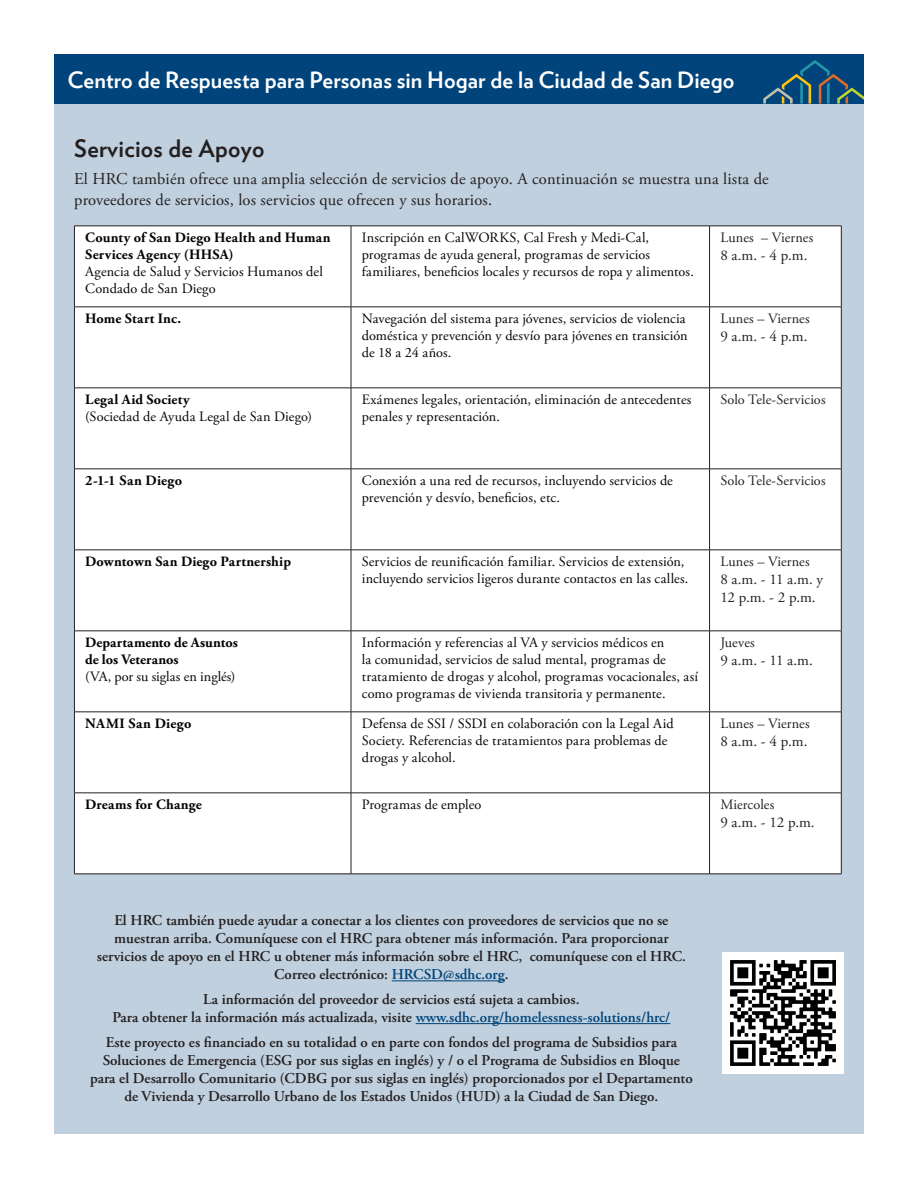
<style>
.page{position:relative;width:918px;height:1188px;background:#fff}
.page>*{position:absolute;margin:0;border:0;box-sizing:border-box;transform-origin:0 0}
.Body_Copy_-_11pt{font:700 24px "Verlag";letter-spacing:.01em;color:#231f20}
.t1{font:700 22.5px "Verlag";color:#fff}
.Body_Copy_-_11pt-2{font:16.5px/21px "Adobe Garamond Pro";letter-spacing:.01em;color:#231f20}
.Body_Copy_-_11pt-3{font:600 15px/18px "Adobe Garamond Pro";color:#231f20;text-align:center}
.Fact_Sheet_Subheader{font:15px "Adobe Garamond Pro";letter-spacing:-.045em;color:#231f20}
.Fact_Sheet_Subheader-2{font:14.25px/17.1px "Adobe Garamond Pro";letter-spacing:.01em;color:#040503}
.Fact_Sheet_Subheader-3{font:700 14.25px/17.1px "Adobe Garamond Pro";letter-spacing:.015em;color:#040503}
.Fact_Sheet_Subheader-4{font:14.25px "Adobe Garamond Pro";letter-spacing:.005em;color:#231f20}
.s1{color:#00447b}
</style>
<div class="page">
<div style="left:54px;top:54px;width:810px;height:50px;background:#00447b"></div>
<svg style="left:763px;top:60px;width:101px;height:44px"></svg>
<div style="left:54px;top:104px;width:810px;height:1030px;background:#c0d0de"></div>
<hr style="left:392px;top:980px;width:113px;height:1px;background:#00447b">
<hr style="left:416px;top:1023px;width:254px;height:1px;background:#00447b">
<div style="left:75px;top:227px;width:766px;height:647px;background:#fff"></div>
<hr style="left:74px;top:226px;width:277px;height:1px;background:#231f20">
<hr style="left:74px;top:226px;width:1px;height:81px;background:#231f20">
<hr style="left:351px;top:226px;width:359px;height:1px;background:#231f20">
<hr style="left:351px;top:226px;width:1px;height:81px;background:#231f20">
<hr style="left:710px;top:226px;width:132px;height:1px;background:#231f20">
<hr style="left:709px;top:226px;width:1px;height:81px;background:#231f20">
<hr style="left:841px;top:226px;width:1px;height:81px;background:#231f20">
<hr style="left:74px;top:307px;width:277px;height:1px;background:#231f20">
<hr style="left:74px;top:307px;width:1px;height:81px;background:#231f20">
<hr style="left:351px;top:307px;width:359px;height:1px;background:#231f20">
<hr style="left:351px;top:307px;width:1px;height:81px;background:#231f20">
<hr style="left:710px;top:307px;width:132px;height:1px;background:#231f20">
<hr style="left:709px;top:307px;width:1px;height:81px;background:#231f20">
<hr style="left:841px;top:307px;width:1px;height:81px;background:#231f20">
<hr style="left:74px;top:388px;width:277px;height:1px;background:#231f20">
<hr style="left:74px;top:388px;width:1px;height:81px;background:#231f20">
<hr style="left:351px;top:388px;width:359px;height:1px;background:#231f20">
<hr style="left:351px;top:388px;width:1px;height:81px;background:#231f20">
<hr style="left:710px;top:388px;width:132px;height:1px;background:#231f20">
<hr style="left:709px;top:388px;width:1px;height:81px;background:#231f20">
<hr style="left:841px;top:388px;width:1px;height:81px;background:#231f20">
<hr style="left:74px;top:469px;width:277px;height:1px;background:#231f20">
<hr style="left:74px;top:469px;width:1px;height:81px;background:#231f20">
<hr style="left:351px;top:469px;width:359px;height:1px;background:#231f20">
<hr style="left:351px;top:469px;width:1px;height:81px;background:#231f20">
<hr style="left:710px;top:469px;width:132px;height:1px;background:#231f20">
<hr style="left:709px;top:469px;width:1px;height:81px;background:#231f20">
<hr style="left:841px;top:469px;width:1px;height:81px;background:#231f20">
<hr style="left:74px;top:550px;width:277px;height:1px;background:#231f20">
<hr style="left:74px;top:550px;width:1px;height:81px;background:#231f20">
<hr style="left:351px;top:550px;width:359px;height:1px;background:#231f20">
<hr style="left:351px;top:550px;width:1px;height:81px;background:#231f20">
<hr style="left:710px;top:550px;width:132px;height:1px;background:#231f20">
<hr style="left:709px;top:550px;width:1px;height:81px;background:#231f20">
<hr style="left:841px;top:550px;width:1px;height:81px;background:#231f20">
<hr style="left:74px;top:631px;width:277px;height:1px;background:#231f20">
<hr style="left:74px;top:631px;width:1px;height:81px;background:#231f20">
<hr style="left:351px;top:631px;width:359px;height:1px;background:#231f20">
<hr style="left:351px;top:631px;width:1px;height:81px;background:#231f20">
<hr style="left:710px;top:631px;width:132px;height:1px;background:#231f20">
<hr style="left:709px;top:631px;width:1px;height:81px;background:#231f20">
<hr style="left:841px;top:631px;width:1px;height:81px;background:#231f20">
<hr style="left:74px;top:712px;width:277px;height:1px;background:#231f20">
<hr style="left:74px;top:712px;width:1px;height:81px;background:#231f20">
<hr style="left:351px;top:712px;width:359px;height:1px;background:#231f20">
<hr style="left:351px;top:712px;width:1px;height:81px;background:#231f20">
<hr style="left:710px;top:712px;width:132px;height:1px;background:#231f20">
<hr style="left:709px;top:712px;width:1px;height:81px;background:#231f20">
<hr style="left:841px;top:712px;width:1px;height:81px;background:#231f20">
<hr style="left:74px;top:793px;width:277px;height:1px;background:#231f20">
<hr style="left:74px;top:793px;width:1px;height:81px;background:#231f20">
<hr style="left:351px;top:793px;width:359px;height:1px;background:#231f20">
<hr style="left:351px;top:793px;width:1px;height:81px;background:#231f20">
<hr style="left:710px;top:793px;width:132px;height:1px;background:#231f20">
<hr style="left:709px;top:793px;width:1px;height:81px;background:#231f20">
<hr style="left:841px;top:793px;width:1px;height:81px;background:#231f20">
<hr style="left:74px;top:874px;width:277px;height:1px;background:#231f20">
<hr style="left:351px;top:874px;width:359px;height:1px;background:#231f20">
<hr style="left:710px;top:874px;width:132px;height:1px;background:#231f20">
<img style="left:722px;top:952px;width:122px;height:122px">
<h2 class="t1" style="left:68px;top:62px;width:668px">Centro de Respuesta para Personas sin Hogar de la Ciudad de San Diego</h2>
<p class="Body_Copy_-_11pt" style="left:74px;top:129px;width:192px">Servicios de Apoyo</p>
<p class="Body_Copy_-_11pt-2" style="left:74px;top:169px;width:696px">El HRC también ofrece una amplia selección de servicios de apoyo. A continuación se muestra una lista de proveedores de servicios, los servicios que ofrecen y sus horarios.</p>
<p class="Fact_Sheet_Subheader-3" style="left:85px;top:229px;width:247px">County of San Diego Health and Human<br>Services Agency (HHSA)</p>
<p class="Fact_Sheet_Subheader-2" style="left:85px;top:263px;width:239px">Agencia de Salud y Servicios Humanos del<br>Condado de San Diego</p>
<p class="Fact_Sheet_Subheader-2" style="left:362px;top:229px;width:334px">Inscripción en CalWORKS, Cal Fresh y Medi-Cal, programas de ayuda general, programas de servicios familiares, beneficios locales y recursos de ropa y alimentos.</p>
<p class="Fact_Sheet_Subheader-4" style="left:720px;top:229px;width:95px">Lunes – Viernes</p>
<p class="Fact_Sheet_Subheader" style="left:720px;top:246px;width:89px">8 a.m. - 4 p.m.</p>
<p class="Fact_Sheet_Subheader-3" style="left:85px;top:310px;width:97px">Home Start Inc.</p>
<p class="Fact_Sheet_Subheader-2" style="left:362px;top:310px;width:327px">Navegación del sistema para jóvenes, servicios de violencia doméstica y prevención y desvío para jóvenes en transición de 18 a 24 años.</p>
<p class="Fact_Sheet_Subheader-4" style="left:720px;top:310px;width:91px">Lunes – Viernes</p>
<p class="Fact_Sheet_Subheader" style="left:720px;top:327px;width:89px">9 a.m. - 4 p.m.</p>
<p class="Fact_Sheet_Subheader-3" style="left:85px;top:391px;width:106px">Legal Aid Society</p>
<p class="Fact_Sheet_Subheader-2" style="left:85px;top:408px;width:228px">(Sociedad de Ayuda Legal de San Diego)</p>
<p class="Fact_Sheet_Subheader-2" style="left:362px;top:391px;width:331px">Exámenes legales, orientación, eliminación de antecedentes penales y representación.</p>
<p class="Fact_Sheet_Subheader-4" style="left:720px;top:391px;width:107px">Solo Tele-Servicios</p>
<p class="Fact_Sheet_Subheader-3" style="left:85px;top:472px;width:98px">2-1-1 San Diego</p>
<p class="Fact_Sheet_Subheader-2" style="left:362px;top:472px;width:313px">Conexión a una red de recursos, incluyendo servicios de prevención y desvío, beneficios, etc.</p>
<p class="Fact_Sheet_Subheader-4" style="left:720px;top:472px;width:107px">Solo Tele-Servicios</p>
<p class="Fact_Sheet_Subheader-3" style="left:85px;top:553px;width:207px">Downtown San Diego Partnership</p>
<p class="Fact_Sheet_Subheader-2" style="left:362px;top:553px;width:328px">Servicios de reunificación familiar. Servicios de extensión, incluyendo servicios ligeros durante contactos en las calles.</p>
<p class="Fact_Sheet_Subheader-4" style="left:720px;top:553px;width:91px">Lunes – Viernes</p>
<p class="Fact_Sheet_Subheader" style="left:720px;top:570px;width:104px">8 a.m. - 11 a.m. y</p>
<p class="Fact_Sheet_Subheader" style="left:720px;top:588px;width:97px">12 p.m. - 2 p.m.</p>
<p class="Fact_Sheet_Subheader-3" style="left:85px;top:634px;width:154px">Departamento de Asuntos de los Veteranos</p>
<p class="Fact_Sheet_Subheader-2" style="left:85px;top:668px;width:152px">(VA, por su siglas en inglés)</p>
<p class="Fact_Sheet_Subheader-2" style="left:362px;top:634px;width:338px">Información y referencias al VA y servicios médicos en<br>la comunidad, servicios de salud mental, programas de tratamiento de drogas y alcohol, programas vocacionales, así como programas de vivienda transitoria y permanente.</p>
<p class="Fact_Sheet_Subheader-4" style="left:720px;top:634px;width:36px">Jueves</p>
<p class="Fact_Sheet_Subheader" style="left:720px;top:651px;width:94px">9 a.m. - 11 a.m.</p>
<p class="Fact_Sheet_Subheader-3" style="left:85px;top:715px;width:108px">NAMI San Diego</p>
<p class="Fact_Sheet_Subheader-2" style="left:362px;top:715px;width:313px">Defensa de SSI / SSDI en colaboración con la Legal Aid<br>Society. Referencias de tratamientos para problemas de drogas y alcohol.</p>
<p class="Fact_Sheet_Subheader-4" style="left:720px;top:715px;width:91px">Lunes – Viernes</p>
<p class="Fact_Sheet_Subheader" style="left:720px;top:732px;width:89px">8 a.m. - 4 p.m.</p>
<p class="Fact_Sheet_Subheader-3" style="left:85px;top:796px;width:118px">Dreams for Change</p>
<p class="Fact_Sheet_Subheader-2" style="left:362px;top:796px;width:121px">Programas de empleo</p>
<p class="Fact_Sheet_Subheader-4" style="left:720px;top:796px;width:56px">Miercoles</p>
<p class="Fact_Sheet_Subheader" style="left:720px;top:813px;width:96px">9 a.m. - 12 p.m.</p>
<p class="Body_Copy_-_11pt-3" style="left:97px;top:912px;width:590px">El HRC también puede ayudar a conectar a los clientes con proveedores de servicios que no se muestran arriba. Comuníquese con el HRC para obtener más información. Para proporcionar servicios de apoyo en el HRC u obtener más información sobre el HRC, comuníquese con el HRC.<br>Correo electrónico: <span class="s1">HRCSD@sdhc.org</span>.</p>
<p class="Body_Copy_-_11pt-3" style="left:112px;top:991px;width:559px">La información del proveedor de servicios está sujeta a cambios.<br>Para obtener la información más actualizada, visite <span class="s1">www.sdhc.org/homelessness-solutions/hrc/</span></p>
<p class="Body_Copy_-_11pt-3" style="left:90px;top:1033px;width:604px">Este proyecto es financiado en su totalidad o en parte con fondos del programa de Subsidios para Soluciones de Emergencia (ESG por sus siglas en inglés) y / o el Programa de Subsidios en Bloque para el Desarrollo Comunitario (CDBG por sus siglas en inglés) proporcionados por el Departamento de Vivienda y Desarrollo Urbano de los Estados Unidos (HUD) a la Ciudad de San Diego.</p>
</div>
